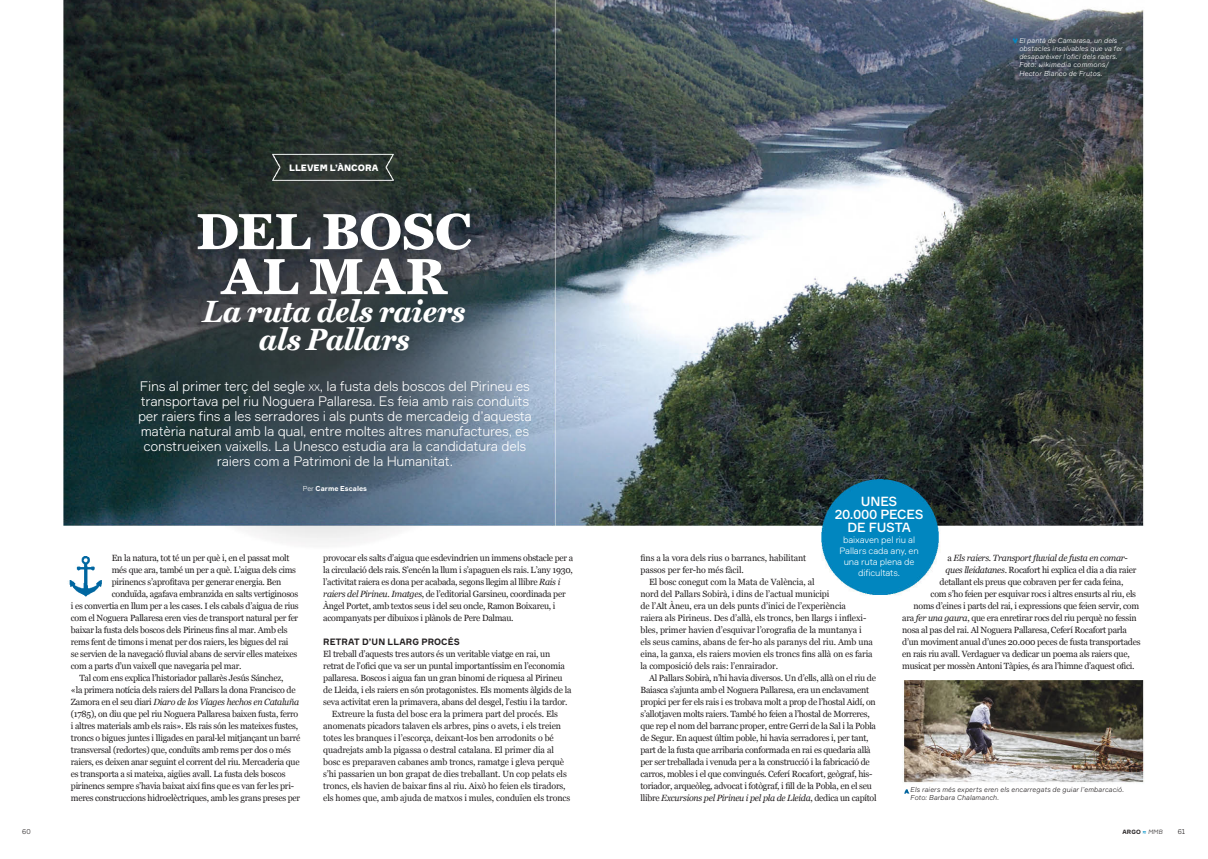
<style>
.page{position:relative;width:1208px;height:859px;background:#fff}
.page>*{position:absolute;margin:0;border:0;box-sizing:border-box;transform-origin:0 0}
.t1{font:700 52px/45px "Miller Daily One";letter-spacing:.005em;color:#fff;text-align:center}
.t2{font:italic 700 31px/28px "Miller Text";letter-spacing:-.005em;color:#fff;text-align:center}
.t3{font:300 13.5px/15px "Formular";letter-spacing:-.02em;color:#fff;text-align:center}
.t4{font:500 13px/13px "Formular";letter-spacing:-.02em;color:#fff;text-align:center}
.t5{font:9px/12px "Georgia";letter-spacing:-.03em;color:#231f20}
.t6{font:9px/12px "Georgia";letter-spacing:-.01em;color:#231f20}
.t7{font:italic 9px "Georgia";letter-spacing:-.03em;color:#231f20}
.t8{font:300 9px/11px "Formular";letter-spacing:-.015em;color:#fff;text-align:center}
.t9{font:700 9px "Formular";letter-spacing:.01em;color:#231f20}
.t10{font:900 9px "Formular";color:#fff}
.t11{font:italic 300 7px/8px "Formular";letter-spacing:.01em;color:#fff}
.t12{font:italic 300 7px/8px "Formular";letter-spacing:.01em;color:#231f20}
.t13{font:700 7px "Formular";letter-spacing:.005em;color:#fff}
.t14{font:300 7px "Formular";color:#231f20}
.t15{font:700 6px "Formular";color:#231f20}
.s1{font-size:9.4px}
.s2{font-weight:300}
.s3{font-style:normal}
.s4{font-style:italic}
.s5{color:#0090c7}
.s6{font-weight:300;font-style:italic}
</style>
<div class="page">
<img style="left:63px;top:0;width:1081px;height:794px">
<p class="t10" style="left:289px;top:162px;width:91px">LLEVEM L’ÀNCORA</p>
<h1 class="t1" style="left:196px;top:208px;width:277px">DEL BOSC<br>AL MAR</h1>
<h2 class="t2" style="left:203px;top:297px;width:263px">La ruta dels raiers als Pallars</h2>
<p class="t3" style="left:138px;top:379px;width:395px">Fins al primer terç del segle <span class="s1">xx</span>, la fusta dels boscos del Pirineu es transportava pel riu Noguera Pallaresa. Es feia amb rais conduïts per raiers fins a les serradores i als punts de mercadeig d’aquesta matèria natural amb la qual, entre moltes altres manufactures, es construeixen vaixells. La Unesco estudia ara la candidatura dels raiers com a Patrimoni de la Humanitat.</p>
<p class="t13" style="left:303px;top:484px;width:66px"><span class="s2">Per</span> Carme Escales</p>
<p class="t5" style="left:112px;top:551px;width:179px">En la natura, tot té un per què i, en el passat molt</p>
<p class="t5" style="left:112px;top:563px;width:186px">més que ara, també un per a què. L’aigua dels cims</p>
<p class="t5" style="left:112px;top:575px;width:171px">pirinencs s’aprofitava per generar energia. Ben</p>
<p class="t5" style="left:112px;top:587px;width:188px">conduïda, agafava embranzida en salts vertiginosos</p>
<p class="t5" style="left:71px;top:599px;width:229px">i es convertia en llum per a les cases. I els cabals d’aigua de rius</p>
<p class="t5" style="left:71px;top:611px;width:229px">com el Noguera Pallaresa eren vies de transport natural per fer</p>
<p class="t5" style="left:71px;top:623px;width:218px">baixar la fusta dels boscos dels Pirineus fins al mar. Amb els</p>
<p class="t5" style="left:71px;top:635px;width:219px">rems fent de timons i menat per dos raiers, les bigues del rai</p>
<p class="t5" style="left:71px;top:647px;width:228px">se servien de la navegació fluvial abans de servir elles mateixes</p>
<p class="t5" style="left:71px;top:659px;width:172px">com a parts d’un vaixell que navegaria pel mar.</p>
<p class="t5" style="left:79px;top:671px;width:206px">Tal com ens explica l’historiador pallarès Jesús Sánchez,</p>
<p class="t5" style="left:71px;top:683px;width:226px">«la primera notícia dels raiers del Pallars la dona Francisco de</p>
<p class="t7" style="left:71px;top:695px;width:230px"><span class="s3">Zamora en el seu diari</span> Diaro de los Viages hechos en Cataluña</p>
<p class="t5" style="left:71px;top:707px;width:229px">(1785), on diu que pel riu Noguera Pallaresa baixen fusta, ferro</p>
<p class="t5" style="left:71px;top:719px;width:229px">i altres materials amb els rais». Els rais són les mateixes fustes,</p>
<p class="t5" style="left:71px;top:731px;width:231px">troncs o bigues juntes i lligades en paral·lel mitjançant un barré</p>
<p class="t5" style="left:71px;top:743px;width:221px">transversal (redortes) que, conduïts amb rems per dos o més</p>
<p class="t5" style="left:71px;top:755px;width:230px">raiers, es deixen anar seguint el corrent del riu. Mercaderia que</p>
<p class="t5" style="left:71px;top:767px;width:216px">es transporta a si mateixa, aigües avall. La fusta dels boscos</p>
<p class="t5" style="left:71px;top:779px;width:225px">pirinencs sempre s’havia baixat així fins que es van fer les pri-</p>
<p class="t5" style="left:71px;top:791px;width:231px">meres construccions hidroelèctriques, amb les grans preses per</p>
<p class="t5" style="left:323px;top:551px;width:251px">provocar els salts d’aigua que esdevindrien un immens obstacle per a la circulació dels rais. S’encén la llum i s’apaguen els rais. L’any 1930, l’activitat raiera es dona per acabada, segons llegim al llibre <span class="s4">Rais i raiers del Pirineu. Imatges</span>, de l’editorial Garsineu, coordinada per Àngel Portet, amb textos seus i del seu oncle, Ramon Boixareu, i acompanyats per dibuixos i plànols de Pere Dalmau.</p>
<p class="t9" style="left:323px;top:636px;width:138px">RETRAT D’UN LLARG PROCÉS</p>
<p class="t5" style="left:323px;top:647px;width:228px">El treball d’aquests tres autors és un veritable viatge en rai, un</p>
<p class="t5" style="left:323px;top:659px;width:243px">retrat de l’ofici que va ser un puntal importantíssim en l’economia</p>
<p class="t5" style="left:323px;top:671px;width:241px">pallaresa. Boscos i aigua fan un gran binomi de riquesa al Pirineu</p>
<p class="t5" style="left:323px;top:683px;width:250px">de Lleida, i els raiers en són protagonistes. Els moments àlgids de la</p>
<p class="t5" style="left:323px;top:695px;width:246px">seva activitat eren la primavera, abans del desgel, l’estiu i la tardor.</p>
<p class="t6" style="left:332px;top:707px;width:228px">Extreure la fusta del bosc era la primera part del procés. Els</p>
<p class="t6" style="left:323px;top:719px;width:239px">anomenats picadors talaven els arbres, pins o avets, i els treien</p>
<p class="t6" style="left:323px;top:731px;width:232px">totes les branques i l’escorça, deixant-los ben arrodonits o bé</p>
<p class="t6" style="left:323px;top:743px;width:232px">quadrejats amb la pigassa o destral catalana. El primer dia al</p>
<p class="t6" style="left:323px;top:755px;width:242px">bosc es preparaven cabanes amb troncs, ramatge i gleva perquè</p>
<p class="t6" style="left:323px;top:767px;width:245px">s’hi passarien un bon grapat de dies treballant. Un cop pelats els</p>
<p class="t6" style="left:323px;top:779px;width:244px">troncs, els havien de baixar fins al riu. Això ho feien els tiradors,</p>
<p class="t6" style="left:323px;top:791px;width:248px">els homes que, amb ajuda de matxos i mules, conduïen els troncs</p>
<p class="t11" style="left:1019px;top:37px;width:105px">El pantà de Camarasa, un dels obstacles insalvables que va fer desaparèixer l’ofici dels raiers.<br>Foto: wikimedia commons/<br>Hector Blanco de Frutos.</p>
<h3 class="t4" style="left:834px;top:494px;width:90px">UNES<br>20.000 PECES<br>DE FUSTA</h3>
<p class="t8" style="left:839px;top:534px;width:81px">baixaven pel riu al<br>Pallars cada any, en una ruta plena de dificultats.</p>
<p class="t6" style="left:640px;top:551px;width:167px">fins a la vora dels rius o barrancs, habilitant passos per fer-ho més fàcil.</p>
<p class="t6" style="left:640px;top:575px;width:234px;text-indent:9px">El bosc conegut com la Mata de València, al<br>nord del Pallars Sobirà, i dins de l’actual municipi<br>de l’Alt Àneu, era un dels punts d’inici de l’experiència<br>raiera als Pirineus. Des d’allà, els troncs, ben llargs i inflexi&shy;bles, primer havien d’esquivar l’orografia de la muntanya i els seus camins, abans de fer-ho als paranys del riu. Amb una eina, la ganxa, els raiers movien els troncs fins allà on es faria la composició dels rais: l’enrairador.</p>
<p class="t5" style="left:640px;top:671px;width:237px;text-indent:9px">Al Pallars Sobirà, n’hi havia diversos. Un d’ells, allà on el riu de Baiasca s’ajunta amb el Noguera Pallaresa, era un enclavament propici per fer els rais i es trobava molt a prop de l’hostal Aidí, on s’allotjaven molts raiers. També ho feien a l’hostal de Morreres, que rep el nom del barranc proper, entre Gerri de la Sal i la Pobla de Segur. En aquest últim poble, hi havia serradores i, per tant, part de la fusta que arribaria conformada en rai es quedaria allà per ser treballada i venuda per a la construcció i la fabricació de carros, mobles i el que convingués. Ceferí Rocafort, geògraf, his&shy;toriador, arqueòleg, advocat i fotògraf, i fill de la Pobla, en el seu llibre <span class="s4">Excursions pel Pirineu i pel pla de Lleida</span>, dedica un capítol</p>
<p class="t7" style="left:947px;top:551px;width:182px"><span class="s3">a</span> Els raiers. Transport fluvial de fusta en comar-</p>
<p class="t5" style="left:945px;top:563px;width:192px"><span class="s4">ques lleidatanes</span>. Rocafort hi explica el dia a dia raier</p>
<p class="t5" style="left:939px;top:575px;width:185px">detallant els preus que cobraven per fer cada feina,</p>
<p class="t5" style="left:930px;top:587px;width:207px">com s’ho feien per esquivar rocs i altres ensurts al riu, els</p>
<p class="t5" style="left:913px;top:599px;width:227px">noms d’eines i parts del rai, i expressions que feien servir, com</p>
<p class="t5" style="left:902px;top:611px;width:236px">ara <span class="s4">fer una gaura</span>, que era enretirar rocs del riu perquè no fessin</p>
<p class="t5" style="left:902px;top:623px;width:226px">nosa al pas del rai. Al Noguera Pallaresa, Ceferí Rocafort parla</p>
<p class="t5" style="left:902px;top:635px;width:240px">d’un moviment anual d’unes 20.000 peces de fusta transportades</p>
<p class="t5" style="left:902px;top:647px;width:229px">en rais riu avall. Verdaguer va dedicar un poema als raiers que,</p>
<p class="t5" style="left:902px;top:659px;width:234px">musicat per mossèn Antoni Tàpies, és ara l’himne d’aquest ofici.</p>
<p class="t12" style="left:910px;top:785px;width:215px">Els raiers més experts eren els encarregats de guiar l’embarcació.<br>Foto: Barbara Chalamanch.</p>
<p class="t14" style="left:22px;top:827px;width:10px">60</p>
<p class="t14" style="left:1177px;top:827px;width:9px">61</p>
<p class="t15" style="left:1122px;top:828px;width:42px">ARGO <span class="s5">≈</span> <span class="s6">MMB</span></p>
</div>
